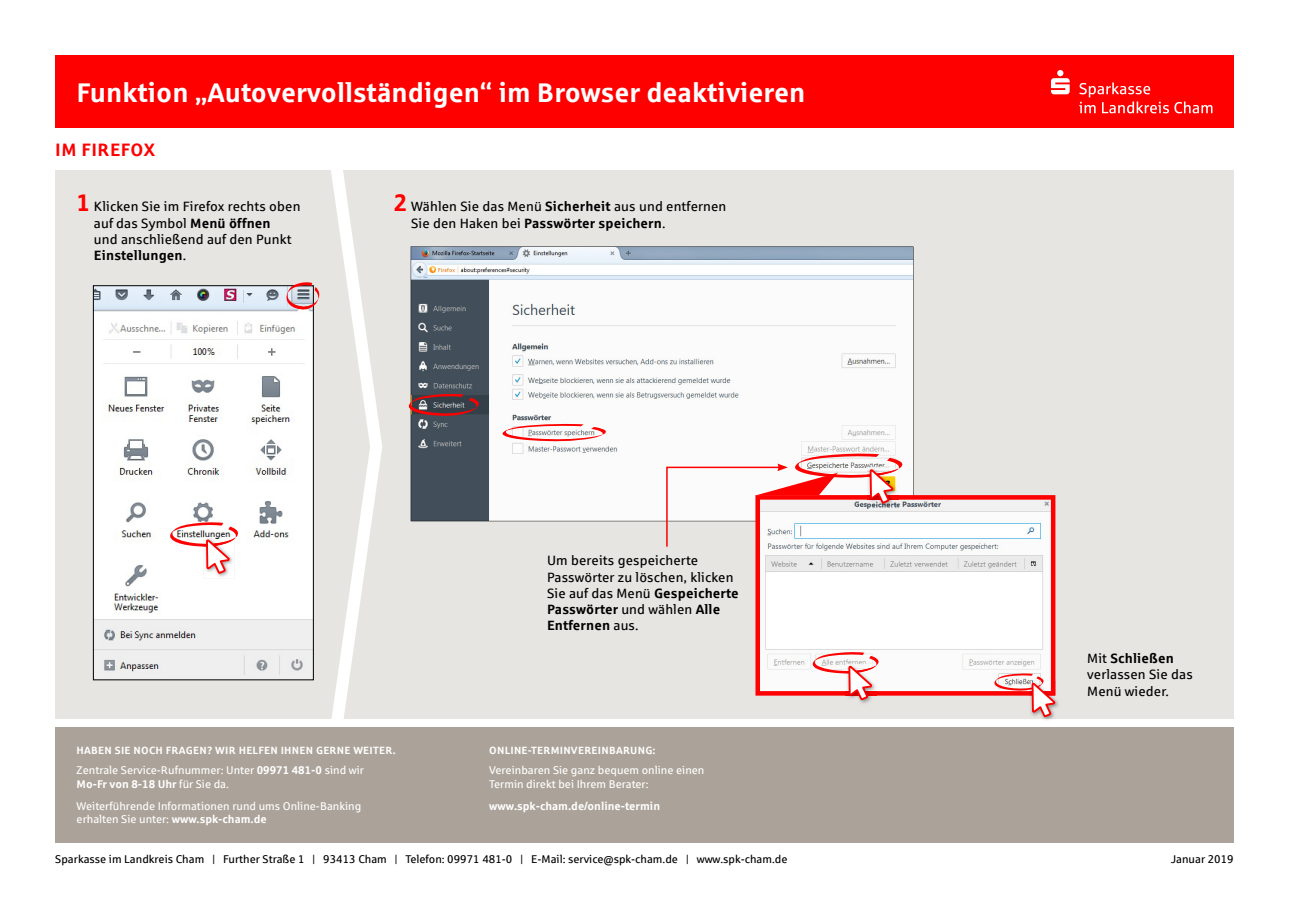
<style>
.page{position:relative;width:1289px;height:919px;background:#fff}
.page>*{position:absolute;margin:0;border:0;box-sizing:border-box;transform-origin:0 0}
.t1{font:700 27px "Sparkasse Rg";color:#fff}
.t2{font:700 18px "Sparkasse Rg";letter-spacing:.025em;color:#f00}
.t3{font:13.5px/16.2px "Sparkasse Rg";letter-spacing:.01em;color:#000}
.t4{font:11.25px/13.5px "Sparkasse Rg";color:#fff}
.t5{font:11.25px "Sparkasse Rg";color:#000}
.t6{font:700 11.25px "Sparkasse Rg";color:#fff}
.t7{font:700 10.5px "Sparkasse Rg";letter-spacing:.025em;color:#fff}
.s1{font-weight:700;font-size:24px;color:#f00}
.s2{font-weight:700}
</style>
<div class="page">
<div style="left:55px;top:170px;width:1178px;height:549px;background:#e7e5e1"></div>
<svg style="left:411px;top:246px;width:502px;height:275px;background:#d6dadd"></svg>
<svg style="left:408px;top:393px;width:74px;height:23px;background:#6c4449"></svg>
<svg style="left:500px;top:423px;width:110px;height:19px;background:#f2c7c7"></svg>
<div style="left:55px;top:55px;width:1178px;height:73px;background:#f00"></div>
<svg style="left:907px;top:495px;width:148px;height:200px;background:#f6e7e8"></svg>
<img style="left:95px;top:287px;width:191px;height:391px">
<svg style="left:286px;top:170px;width:96px;height:549px"></svg>
<svg style="left:169px;top:521px;width:72px;height:160px"></svg>
<svg style="left:665px;top:453px;width:242px;height:390px"></svg>
<img style="left:1056px;top:700px;width:2px;height:8px">
<svg style="left:993px;top:673px;width:63px;height:170px"></svg>
<div style="left:55px;top:727px;width:1178px;height:115px;background:#aba399"></div>
<svg style="left:1079px;top:82px;width:89px;height:31px"></svg>
<svg style="left:1174px;top:101px;width:38px;height:12px"></svg>
<svg style="left:1051px;top:70px;width:18px;height:24px"></svg>
<h1 class="t1" style="left:77px;top:75px;width:730px">Funktion „Autovervollständigen“ im Browser deaktivieren</h1>
<h2 class="t2" style="left:55px;top:138px;width:102px">IM FIREFOX</h2>
<p class="t3" style="left:94px;top:198px;width:208px;text-indent:-17px"><span class="s1">1</span> Klicken Sie im Firefox rechts oben auf das Symbol <span class="s2">Menü öffnen<br></span>und anschließend auf den Punkt<br><span class="s2">Einstellungen</span>.</p>
<p class="t3" style="left:411px;top:198px;width:317px;text-indent:-17px"><span class="s1">2</span> Wählen Sie das Menü <span class="s2">Sicherheit</span> aus und entfernen<br>Sie den Haken bei <span class="s2">Passwörter speichern</span>.</p>
<p class="t3" style="left:547px;top:552px;width:193px">Um bereits gespeicherte<br>Passwörter zu löschen, klicken<br>Sie auf das Menü <span class="s2">Gespeicherte<br>Passwörter</span> und wählen <span class="s2">Alle<br>Entfernen</span> aus.</p>
<p class="t7" style="left:77px;top:743px;width:320px">HABEN SIE NOCH FRAGEN? WIR HELFEN IHNEN GERNE WEITER.</p>
<p class="t4" style="left:77px;top:763px;width:289px">Zentrale Service-Rufnummer: Unter <span class="s2">09971 481-0</span> sind wir<br><span class="s2">Mo-Fr von 8-18 Uhr</span> für Sie da.</p>
<p class="t4" style="left:77px;top:798px;width:286px">Weiterführende Informationen rund ums Online-Banking erhalten Sie unter: <span class="s2">www.spk-cham.de</span></p>
<p class="t7" style="left:489px;top:743px;width:168px">ONLINE-TERMINVEREINBARUNG:</p>
<p class="t4" style="left:489px;top:763px;width:217px">Vereinbaren Sie ganz bequem online einen<br>Termin direkt bei Ihrem Berater:</p>
<p class="t6" style="left:489px;top:798px;width:172px">www.spk-cham.de/online-termin</p>
<p class="t3" style="left:1087px;top:650px;width:107px">Mit <span class="s2">Schließen </span>verlassen Sie das<br>Menü wieder.</p>
<p class="t5" style="left:55px;top:852px;width:733px">Sparkasse im Landkreis Cham | Further Straße 1 | 93413 Cham | Telefon: 09971 481-0 | E-Mail: service@spk-cham.de | www.spk-cham.de</p>
<p class="t5" style="left:1170px;top:852px;width:64px">Januar 2019</p>
</div>
